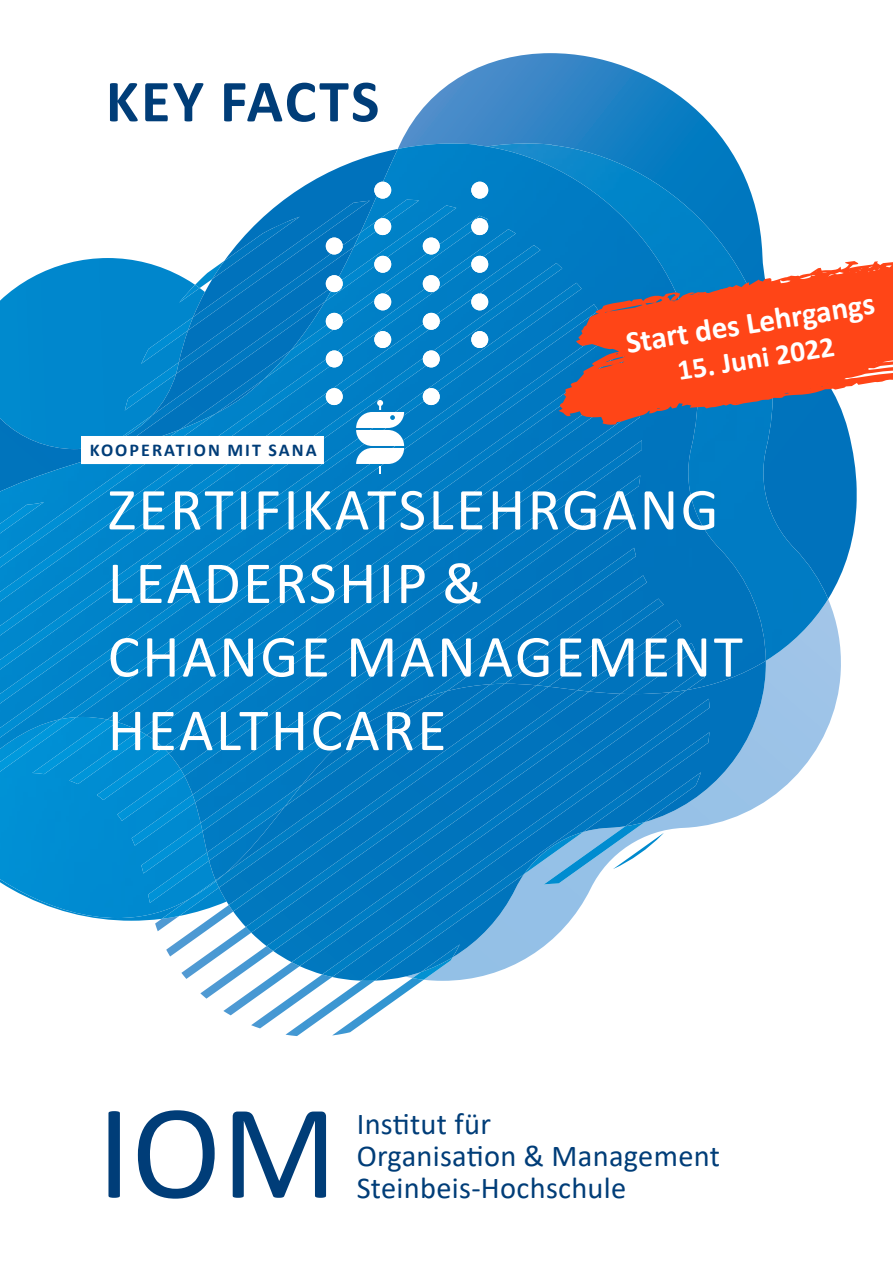
<style>
.page{position:relative;width:893px;height:1263px;background:#fff}
.page>*{position:absolute;margin:0;border:0;box-sizing:border-box;transform-origin:0 0}
.t1{font:135.9px "Calibri";color:#003d78}
._02_Subline{font:60.15px "Calibri";letter-spacing:.04em;color:#fff}
._02_Subline-2{font:700 60.15px "Calibri";letter-spacing:.035em;color:#003d78}
.t2{font:700 31.2px "Calibri";color:#fff}
.t3{font:30.45px "Calibri";letter-spacing:.01em;color:#003d78}
.t4{font:700 29.25px "Calibri";color:#fff}
._03_Kasten_weiss{font:700 18px "Calibri";letter-spacing:.115em;color:#003d78}
</style>
<div class="page">
<svg style="left:400px;top:53px;width:457px;height:673px"></svg>
<img style="left:598px;top:144px;width:230px;height:681px">
<img style="left:0;top:808px;width:216px;height:110px">
<img style="left:76px;top:144px;width:522px;height:664px">
<div style="left:471px;top:182px;width:17px;height:17px;background:#fff;border-radius:8px"></div>
<svg style="left:377px;top:182px;width:14px;height:17px"></svg>
<img style="left:354px;top:200px;width:65px;height:5px">
<img style="left:108px;top:205px;width:348px;height:11px">
<img style="left:471px;top:218px;width:15px;height:11px">
<img style="left:76px;top:229px;width:440px;height:16px">
<img style="left:69px;top:245px;width:471px;height:18px">
<img style="left:23px;top:263px;width:536px;height:20px">
<img style="left:0;top:283px;width:559px;height:21px">
<img style="left:0;top:304px;width:559px;height:494px">
<img style="left:0;top:717px;width:76px;height:98px">
<img style="left:60px;top:327px;width:499px;height:392px">
<img style="left:32px;top:719px;width:85px;height:55px">
<img style="left:107px;top:352px;width:452px;height:370px">
<img style="left:69px;top:731px;width:78px;height:53px">
<img style="left:139px;top:379px;width:420px;height:356px">
<img style="left:97px;top:748px;width:72px;height:52px">
<img style="left:163px;top:408px;width:477px;height:345px">
<img style="left:117px;top:769px;width:67px;height:52px">
<img style="left:181px;top:440px;width:461px;height:336px">
<img style="left:132px;top:795px;width:63px;height:50px">
<img style="left:193px;top:475px;width:447px;height:327px">
<img style="left:141px;top:823px;width:61px;height:50px">
<img style="left:201px;top:514px;width:432px;height:317px">
<img style="left:148px;top:852px;width:61px;height:51px">
<img style="left:207px;top:548px;width:429px;height:313px">
<img style="left:162px;top:881px;width:57px;height:24px">
<img style="left:190px;top:880px;width:26px;height:18px">
<img style="left:216px;top:575px;width:431px;height:306px">
<img style="left:229px;top:685px;width:319px;height:220px">
<img style="left:537px;top:599px;width:127px;height:88px">
<img style="left:246px;top:690px;width:46px;height:215px">
<img style="left:578px;top:619px;width:103px;height:71px">
<img style="left:267px;top:694px;width:25px;height:211px">
<img style="left:620px;top:643px;width:75px;height:51px">
<img style="left:292px;top:690px;width:395px;height:215px">
<img style="left:670px;top:669px;width:35px;height:23px">
<img style="left:322px;top:699px;width:388px;height:206px">
<img style="left:179px;top:285px;width:9px;height:18px">
<img style="left:141px;top:317px;width:52px;height:47px">
<img style="left:188px;top:201px;width:182px;height:129px">
<img style="left:361px;top:732px;width:348px;height:249px">
<svg style="left:155px;top:905px;width:269px;height:131px"></svg>
<img style="left:413px;top:957px;width:40px;height:23px">
<img style="left:421px;top:944px;width:39px;height:28px">
<img style="left:544px;top:822px;width:101px;height:62px">
<img style="left:625px;top:772px;width:76px;height:54px">
<svg style="left:613px;top:833px;width:51px;height:36px"></svg>
<div style="left:81px;top:436px;width:243px;height:28px;background:#fff"></div>
<svg style="left:356px;top:400px;width:48px;height:74px"></svg>
<svg style="left:559px;top:254px;width:334px;height:171px;background:#b5625a"></svg>
<p class="_02_Subline-2" style="left:106px;top:59px;width:275px">KEY FACTS</p>
<p class="t2" style="left:623px;top:321px;width:253px;rotate:-9deg">Start des Lehrgangs</p>
<p class="t4" style="left:674px;top:350px;width:160px;rotate:-9deg">15. Juni 2022</p>
<p class="_03_Kasten_weiss" style="left:90px;top:437px;width:228px">KOOPERATION MIT SANA</p>
<p class="_02_Subline" style="left:108px;top:468px;width:612px">ZERTIFIKATSLEHRGANG</p>
<p class="_02_Subline" style="left:108px;top:541px;width:377px">LEADERSHIP &amp;</p>
<p class="_02_Subline" style="left:108px;top:615px;width:637px">CHANGE MANAGEMENT</p>
<p class="_02_Subline" style="left:108px;top:688px;width:340px">HEALTHCARE</p>
<h1 class="t1" style="left:97px;top:1058px;width:242px">IOM</h1>
<p class="t3" style="left:357px;top:1102px;width:136px">Institut für</p>
<p class="t3" style="left:357px;top:1134px;width:365px">Organisation &amp; Management</p>
<p class="t3" style="left:357px;top:1166px;width:271px">Steinbeis-Hochschule</p>
</div>
